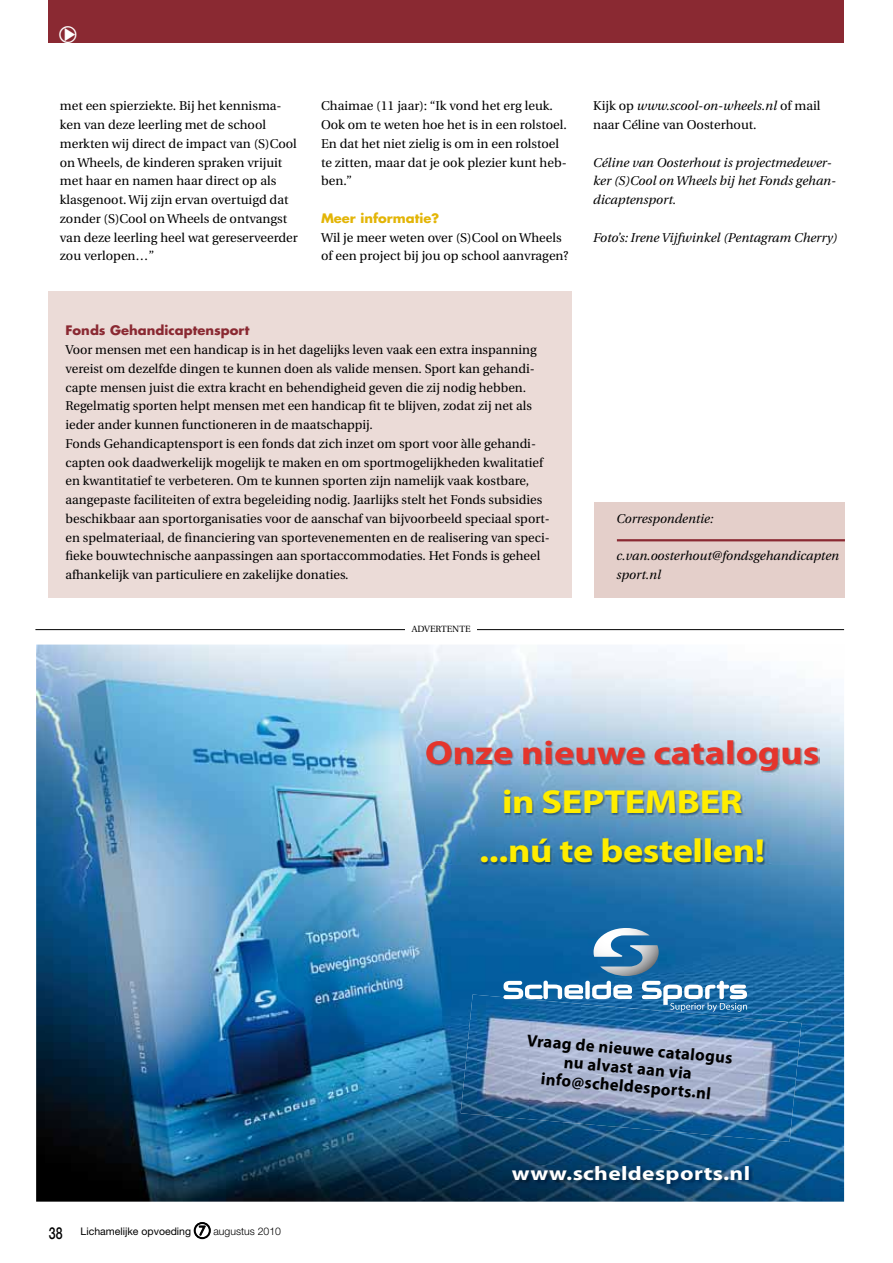
<style>
.page{position:relative;width:893px;height:1263px;background:#fff}
.page>*{position:absolute;margin:0;border:0;box-sizing:border-box;transform-origin:0 0}
.t1{font:700 33.45px/48.9px "Myriad Pro";letter-spacing:-.01em;color:#ffed00;text-align:center;scale:1.15 1}
.t2{font:700 33.45px "Myriad Pro";color:#e5352c;scale:1.15 1}
.t3{font:700 19.65px "Myriad Pro";letter-spacing:.015em;color:#fff;scale:1.2 1}
.t4{font:700 16.95px/18.5px "Myriad Pro";color:#000;text-align:center}
.t5{font:12.75px/18.8px "Utopia";color:#000}
.t6{font:italic 12.75px/18.8px "Utopia";color:#000}
.t7{font:700 12.75px "Futura";color:#8a2932}
.t8{font:700 12.75px "Futura";color:#e3b507}
.t9{font:10.5px "Helvetica Neue";color:#000}
.t10{font:9px "Utopia";color:#000}
.s1{font-style:italic}
.s2{font-weight:500;font-size:16.5px}
.s3{font-family:"European Pi One";font-size:16.5px}
.s4{font-weight:300}
</style>
<div class="page">
<div style="left:49px;top:0;width:795px;height:43px;background:#8a2932"></div>
<svg style="left:193px;top:1222px;width:18px;height:17px"></svg>
<div style="left:594px;top:502px;width:251px;height:96px;background:#e4cfca"></div>
<hr style="left:617px;top:539px;width:228px;height:2px;background:#8a2932">
<img style="left:36px;top:644px;width:808px;height:557px">
<img style="left:512px;top:1166px;width:241px;height:22px">
<img style="left:461px;top:994px;width:340px;height:148px">
<img style="left:427px;top:741px;width:392px;height:123px">
<div style="left:585px;top:981px;width:5px;height:18px;background:#fff;border-radius:2px"></div>
<svg style="left:503px;top:980px;width:80px;height:19px"></svg>
<svg style="left:592px;top:928px;width:155px;height:84px;background:#4484b3"></svg>
<div style="left:49px;top:292px;width:523px;height:306px;background:#ebdbd7"></div>
<hr style="left:35px;top:629px;width:809px;height:1px;background:#000">
<div style="left:405px;top:621px;width:72px;height:16px;background:#fff"></div>
<p class="t5" style="left:60px;top:97px;width:240px">met een spierziekte. Bij het kennisma&shy;ken van deze leerling met de school merkten wij direct de impact van (S)Cool on Wheels, de kinderen spraken vrijuit met haar en namen haar direct op als klasgenoot. Wij zijn ervan overtuigd dat zonder (S)Cool on Wheels de ontvangst van deze leerling heel wat gereserveerder zou verlopen…”</p>
<p class="t5" style="left:321px;top:97px;width:247px">Chaimae (11 jaar): “Ik vond het erg leuk.<br>Ook om te weten hoe het is in een rolstoel.<br>En dat het niet zielig is om in een rolstoel te zitten, maar dat je ook plezier kunt heb&shy;ben.”</p>
<p class="t8" style="left:321px;top:209px;width:120px">Meer informatie?</p>
<p class="t5" style="left:321px;top:228px;width:249px">Wil je meer weten over (S)Cool on Wheels of een project bij jou op school aanvragen?</p>
<p class="t7" style="left:66px;top:322px;width:185px">Fonds Gehandicaptensport</p>
<p class="t5" style="left:66px;top:341px;width:486px">Voor mensen met een handicap is in het dagelijks leven vaak een extra inspanning vereist om dezelfde dingen te kunnen doen als valide mensen. Sport kan gehandi&shy;capte mensen juist die extra kracht en behendigheid geven die zij nodig hebben.<br>Regelmatig sporten helpt mensen met een handicap fit te blijven, zodat zij net als ieder ander kunnen functioneren in de maatschappij.<br>Fonds Gehandicaptensport is een fonds dat zich inzet om sport voor àlle gehandi&shy;capten ook daadwerkelijk mogelijk te maken en om sportmogelijkheden kwalitatief en kwantitatief te verbeteren. Om te kunnen sporten zijn namelijk vaak kostbare, aangepaste faciliteiten of extra begeleiding nodig. Jaarlijks stelt het Fonds subsidies beschikbaar aan sportorganisaties voor de aanschaf van bijvoorbeeld speciaal sport&shy;en spelmateriaal, de financiering van sportevenementen en de realisering van speci&shy;fieke bouwtechnische aanpassingen aan sportaccommodaties. Het Fonds is geheel afhankelijk van particuliere en zakelijke donaties.</p>
<p class="t10" style="left:412px;top:624px;width:60px">ADVERTENTE</p>
<p class="t5" style="left:593px;top:97px;width:229px">Kijk op <span class="s1">www.scool-on-wheels.nl</span> of mail naar Céline van Oosterhout.</p>
<p class="t6" style="left:593px;top:153px;width:245px">Céline van Oosterhout is projectmedewer&shy;ker (S)Cool on Wheels bij het Fonds gehan&shy;dicaptensport.</p>
<p class="t6" style="left:593px;top:228px;width:246px">Foto’s: Irene Vijfwinkel (Pentagram Cherry)</p>
<p class="t6" style="left:617px;top:509px;width:98px">Correspondentie:</p>
<p class="t6" style="left:617px;top:547px;width:224px">c.van.oosterhout@fondsgehandicapten sport.nl</p>
<h1 class="t2" style="left:425px;top:731px;width:344px">Onze nieuwe catalogus</h1>
<h1 class="t1" style="left:479px;top:776px;width:250px">in SEPTEMBER ...nú te bestellen!</h1>
<h3 class="t4" style="left:528px;top:1030px;width:208px;rotate:5deg">Vraag de nieuwe catalogus nu alvast aan via info@scheldesports.nl</h3>
<p class="t9" style="left:49px;top:1225px;width:234px"><span class="s2">38</span> Lichamelijke opvoeding <span class="s3">g</span> <span class="s4">augustus 2010</span></p>
<h2 class="t3" style="left:512px;top:1160px;width:200px">www.scheldesports.nl</h2>
</div>
